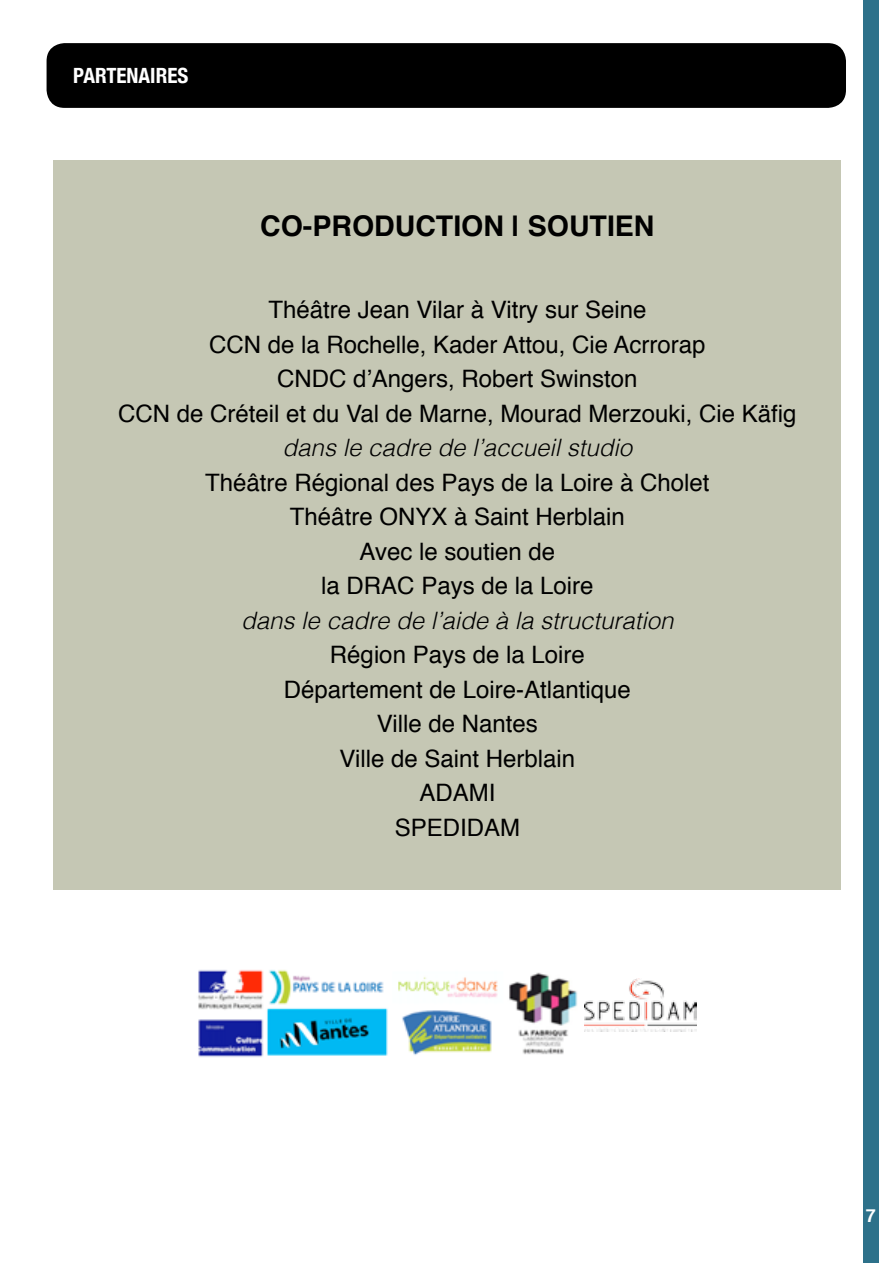
<style>
.page{position:relative;width:893px;height:1263px;background:#fff}
.page>*{position:absolute;margin:0;border:0;box-sizing:border-box;transform-origin:0 0}
.t1{font:700 28.5px "Helvetica";color:#000}
.t2{font:24px/34.5px "Helvetica";color:#000;text-align:center}
.t3{font:italic 300 24px "Helvetica";color:#000}
.t4{font:700 condensed 21px "Helvetica Neue";color:#fff}
.t5{font:700 18px "Helvetica";color:#fff}
</style>
<div class="page">
<div style="left:863px;top:0;width:15px;height:1263px;background:#2d718a"></div>
<div style="left:47px;top:43px;width:799px;height:65px;background:#000;border-radius:18px"></div>
<div style="left:53px;top:160px;width:787px;height:729px;background:#c5c7b4"></div>
<img style="left:198px;top:970px;width:392px;height:87px">
<img style="left:585px;top:978px;width:111px;height:53px">
<p class="t4" style="left:73px;top:58px;width:117px">PARTENAIRES</p>
<p class="t1" style="left:260px;top:203px;width:396px">CO-PRODUCTION | SOUTIEN</p>
<p class="t2" style="left:118px;top:293px;width:680px">Théâtre Jean Vilar à Vitry sur Seine<br>CCN de la Rochelle, Kader Attou, Cie Acrrorap<br>CNDC d’Angers, Robert Swinston<br>CCN de Créteil et du Val de Marne, Mourad Merzouki, Cie Käfig</p>
<p class="t3" style="left:283px;top:427px;width:351px">dans le cadre de l’accueil studio</p>
<p class="t2" style="left:205px;top:466px;width:506px">Théâtre Régional des Pays de la Loire à Cholet<br>Théâtre ONYX à Saint Herblain<br>Avec le soutien de<br>la DRAC Pays de la Loire</p>
<p class="t3" style="left:241px;top:600px;width:434px">dans le cadre de l’aide à la structuration</p>
<p class="t2" style="left:284px;top:638px;width:348px">Région Pays de la Loire<br>Département de Loire-Atlantique<br>Ville de Nantes<br>Ville de Saint Herblain<br>ADAMI<br>SPEDIDAM</p>
<p class="t5" style="left:866px;top:1201px;width:12px">7</p>
</div>
